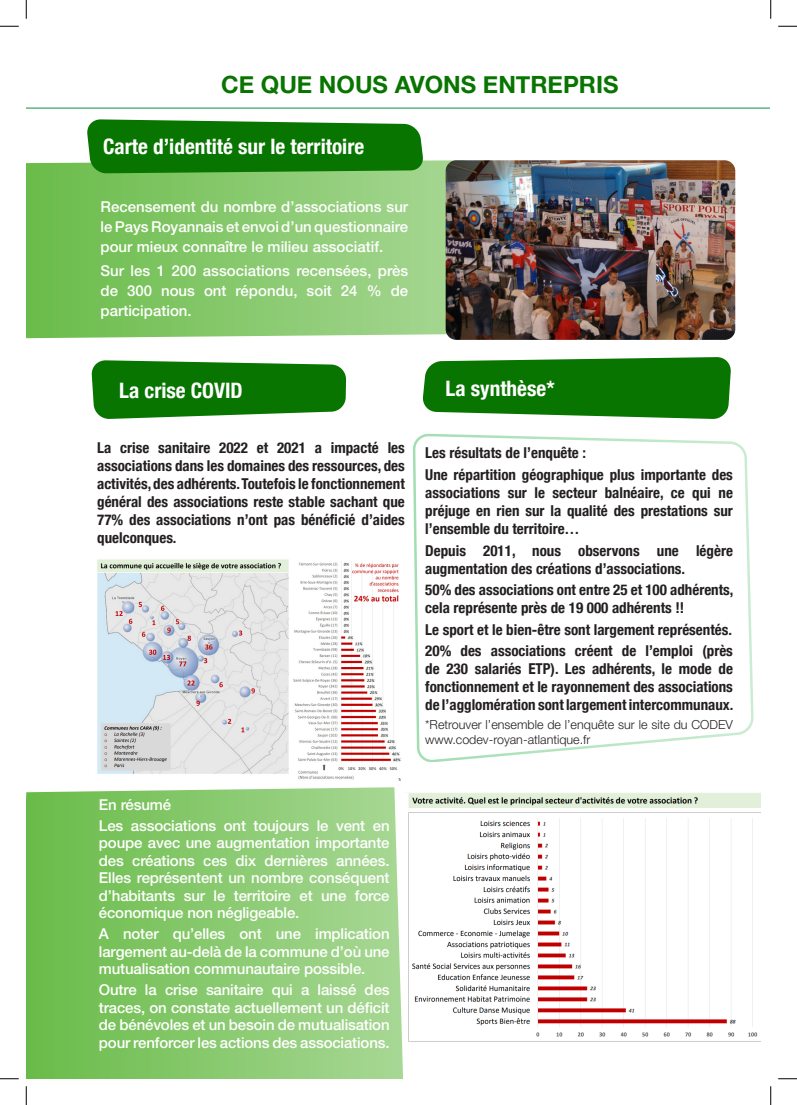
<style>
.page{position:relative;width:797px;height:1105px;background:#fff}
.page>*{position:absolute;margin:0;border:0;box-sizing:border-box;transform-origin:0 0}
.t1{font:700 23.75px "Helvetica Neue";color:#087500}
.t2{font:700 condensed 21.25px "Helvetica Neue";color:#fff}
.t3{font:700 condensed 15px/18px "Helvetica Neue";color:#231f20;text-align:justify}
.t4{font:500 15px/17.5px "Helvetica Neue LT Std";letter-spacing:-.01em;color:#fff;text-align:justify}
.t5{font:300 12.5px/15px "Helvetica Neue LT Std";color:#231f20}
</style>
<div class="page">
<svg style="left:26px;top:787px;width:377px;height:292px;background:#8aca71"></svg>
<svg style="left:412px;top:433px;width:342px;height:329px"></svg>
<hr style="left:26px;top:107px;width:744px;height:2px;background:#129045">
<svg style="left:422px;top:357px;width:309px;height:62px;background:#23841c"></svg>
<svg style="left:91px;top:360px;width:255px;height:59px;background:#26861f"></svg>
<svg style="left:26px;top:160px;width:419px;height:178px;background:#88c96e"></svg>
<svg style="left:86px;top:119px;width:338px;height:54px;background:#1b8014"></svg>
<img style="left:445px;top:160px;width:290px;height:180px">
<img style="left:408px;top:793px;width:352px;height:249px">
<img style="left:97px;top:559px;width:304px;height:221px">
<svg style="left:0;top:25px;width:19px;height:2px"></svg>
<svg style="left:778px;top:25px;width:19px;height:2px"></svg>
<svg style="left:0;top:1078px;width:19px;height:1px"></svg>
<svg style="left:778px;top:1078px;width:19px;height:1px"></svg>
<svg style="left:25px;top:0;width:2px;height:19px"></svg>
<svg style="left:25px;top:1086px;width:2px;height:19px"></svg>
<svg style="left:770px;top:0;width:1px;height:19px"></svg>
<svg style="left:770px;top:1086px;width:1px;height:19px"></svg>
<p class="t1" style="left:221px;top:70px;width:399px">CE QUE NOUS AVONS ENTREPRIS</p>
<p class="t2" style="left:103px;top:134px;width:263px">Carte d’identité sur le territoire</p>
<p class="t4" style="left:100px;top:197px;width:309px;line-height:20px">Recensement du nombre d’associations sur le Pays Royannais et envoi d’un questionnaire pour mieux connaître le milieu associatif.</p>
<p class="t4" style="left:100px;top:260px;width:309px;line-height:20px">Sur les 1 200 associations recensées, près de 300 nous ont répondu, soit 24 % de participation.</p>
<p class="t2" style="left:119px;top:377px;width:125px">La crise COVID</p>
<p class="t3" style="left:97px;top:438px;width:309px">La crise sanitaire 2022 et 2021 a impacté les associations dans les domaines des ressources, des activités, des adhérents. Toutefois le fonctionnement général des associations reste stable sachant que 77% des associations n’ont pas bénéficié d’aides quelconques.</p>
<p class="t2" style="left:445px;top:376px;width:110px">La synthèse*</p>
<p class="t3" style="left:425px;top:444px;width:162px">Les résultats de l’enquête :</p>
<p class="t3" style="left:425px;top:465px;width:309px">Une répartition géographique plus importante des associations sur le secteur balnéaire, ce qui ne préjuge en rien sur la qualité des prestations sur l’ensemble du territoire…</p>
<p class="t3" style="left:425px;top:541px;width:309px">Depuis 2011, nous observons une légère augmentation des créations d’associations.</p>
<p class="t3" style="left:425px;top:580px;width:310px">50% des associations ont entre 25 et 100 adhérents, cela représente près de 19 000 adhérents !!</p>
<p class="t3" style="left:425px;top:620px;width:308px">Le sport et le bien-être sont largement représentés.</p>
<p class="t3" style="left:425px;top:642px;width:310px">20% des associations créent de l’emploi (près de 230 salariés ETP). Les adhérents, le mode de fonctionnement et le rayonnement des associations de l’agglomération sont largement intercommunaux.</p>
<p class="t5" style="left:425px;top:716px;width:309px">*Retrouver l’ensemble de l’enquête sur le site du CODEV www.codev-royan-atlantique.fr</p>
<p class="t4" style="left:99px;top:795px;width:74px">En résumé</p>
<p class="t4" style="left:99px;top:816px;width:292px">Les associations ont toujours le vent en poupe avec une augmentation importante des créations ces dix dernières années.<br>Elles représentent un nombre conséquent d’habitants sur le territoire et une force économique non négligeable.</p>
<p class="t4" style="left:99px;top:925px;width:292px">A noter qu’elles ont une implication largement au-delà de la commune d’où une mutualisation communautaire possible.</p>
<p class="t4" style="left:99px;top:981px;width:292px">Outre la crise sanitaire qui a laissé des traces, on constate actuellement un déficit de bénévoles et un besoin de mutualisation pour renforcer les actions des associations.</p>
</div>
